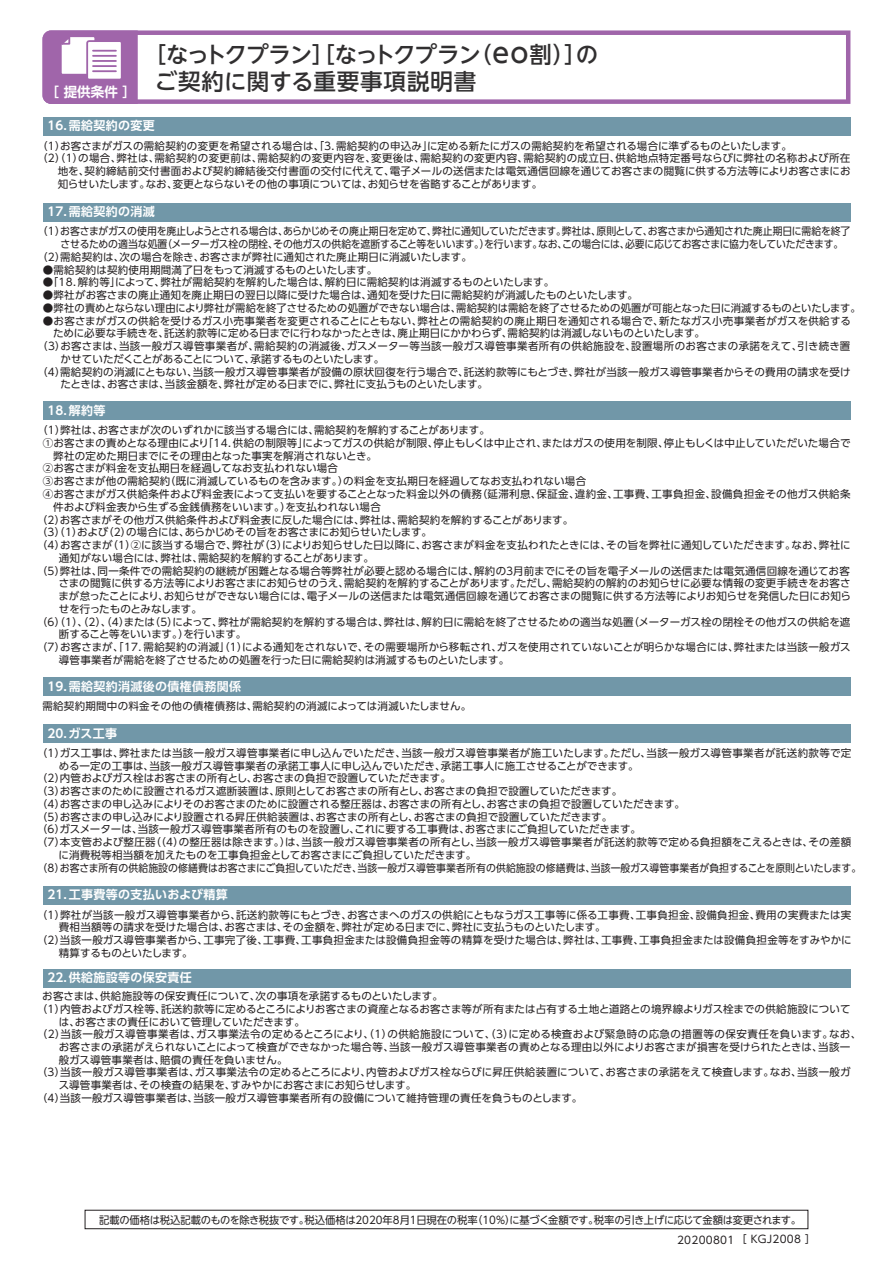
<style>
.page{position:relative;width:893px;height:1263px;background:#fff}
.page>*{position:absolute;margin:0;border:0;box-sizing:border-box;transform-origin:0 0}
.t1{font:500 22.5px/27.2px "UD Shin Go NT Pro";letter-spacing:.005em;color:#312f30}
.t2{font:700 13.5px "UD Shin Go NT Pro De";color:#fff}
.t3{font:700 12px "UD Shin Go Pro De";letter-spacing:.025em;color:#fff}
.t4{font:700 12px "UD Shin Go NT Pro De";color:#fff}
.t5{font:10.5px "UD Shin Go Pro";letter-spacing:.01em;color:#231f20}
.t6{font:10.5px "UD Shin Go Pro";letter-spacing:.03em;color:#231f20}
.t7{font:10.5px "UD Shin Go Pro";letter-spacing:.035em;color:#231f20}
.t8{font:10.5px "UD Shin Go Pro";letter-spacing:-.025em;color:#231f20}
.t9{font:10.5px "UD Shin Go Pro";letter-spacing:-.025em;color:#231f20;scale:.94 1}
.t10{font:10.5px "UD Shin Go Pro";letter-spacing:-.015em;color:#231f20}
.t11{font:10.5px "UD Shin Go Pro";letter-spacing:.045em;color:#231f20}
.t12{font:10.5px "UD Shin Go NT Pro";letter-spacing:-.015em;color:#231f20}
.t13{font:10.5px "UD Shin Go Pro";letter-spacing:-.02em;color:#231f20}
.t14{font:10.5px "UD Shin Go Pro";letter-spacing:-.01em;color:#231f20}
.t15{font:10.5px "UD Shin Go NT Pro";letter-spacing:.025em;color:#231f20}
.s1{font-size:27px}
.s2{font-family:"UD Shin Go NT Pro De"}
.s3{font-family:"UD Shin Go Pro De"}
</style>
<div class="page">
<svg style="left:138px;top:30px;width:712px;height:74px"></svg>
<svg style="left:43px;top:30px;width:95px;height:74px;background:#af7eb8"></svg>
<div style="left:86px;top:40px;width:37px;height:41px;background:#a065aa;border:6px solid #a065aa"></div>
<div style="left:88px;top:42px;width:33px;height:37px;background:#fff;border:2px solid #fff"></div>
<hr style="left:93px;top:50px;width:23px;height:2px;background:#a065aa">
<hr style="left:93px;top:55px;width:23px;height:2px;background:#a065aa">
<hr style="left:93px;top:60px;width:23px;height:2px;background:#a065aa">
<hr style="left:93px;top:65px;width:23px;height:2px;background:#a065aa">
<hr style="left:93px;top:70px;width:23px;height:2px;background:#a065aa">
<div style="left:43px;top:117px;width:807px;height:19px;background:#7197a8"></div>
<div style="left:43px;top:203px;width:807px;height:18px;background:#7197a8"></div>
<div style="left:43px;top:401px;width:807px;height:19px;background:#7197a8"></div>
<div style="left:43px;top:677px;width:807px;height:19px;background:#7197a8"></div>
<div style="left:43px;top:725px;width:807px;height:18px;background:#7197a8"></div>
<div style="left:43px;top:886px;width:807px;height:18px;background:#7197a8"></div>
<div style="left:43px;top:969px;width:807px;height:18px;background:#7197a8"></div>
<div style="left:85px;top:1210px;width:723px;height:19px;border:1px solid #231f20"></div>
<p class="t2" style="left:46px;top:81px;width:92px">［ 提供条件 ］</p>
<h1 class="t1" style="left:155px;top:40px;width:445px;text-indent:-11px">［なっトクプラン］［なっトクプラン（<span class="s1">eo</span>割）］のご契約に関する重要事項説明書</h1>
<p class="t3" style="left:48px;top:116px;width:109px"><span class="s2">16．</span>需給契約の変更</p>
<p class="t5" style="left:37px;top:137px;width:756px">（1）お客さまがガスの需給契約の変更を希望される場合は、「３．需給契約の申込み」に定める新たにガスの需給契約を希望される場合に準ずるものといたします。</p>
<p class="t6" style="left:37px;top:150px;width:815px">（2）（1）の場合、弊社は、需給契約の変更前は、需給契約の変更内容を、変更後は、需給契約の変更内容、需給契約の成立日、供給地点特定番号ならびに弊社の名称および所在</p>
<p class="t5" style="left:58px;top:163px;width:794px">地を、契約締結前交付書面および契約締結後交付書面の交付に代えて、電子メールの送信または電気通信回線を通じてお客さまの閲覧に供する方法等によりお客さまにお</p>
<p class="t5" style="left:58px;top:175px;width:486px">知らせいたします。なお、変更とならないその他の事項については、お知らせを省略することがあります。</p>
<p class="t8" style="left:37px;top:223px;width:815px">（1）お客さまがガスの使用を廃止しようとされる場合は、あらかじめその廃止期日を定めて、弊社に通知していただきます。弊社は、原則として、お客さまから通知された廃止期日に需給を終了</p>
<p class="t9" style="left:61px;top:236px;width:834px">させるための適当な処置（メーターガス栓の閉栓、その他ガスの供給を遮断すること等をいいます。）を行います。なお、この場合には、必要に応じてお客さまに協力をしていただきます。</p>
<p class="t5" style="left:37px;top:248px;width:436px">（2）需給契約は、次の場合を除き、お客さまが弊社に通知された廃止期日に消滅いたします。</p>
<p class="t5" style="left:43px;top:261px;width:336px">●需給契約は契約使用期間満了日をもって消滅するものといたします。</p>
<p class="t5" style="left:43px;top:274px;width:513px">●「18．解約等」によって、弊社が需給契約を解約した場合は、解約日に需給契約は消滅するものといたします。</p>
<p class="t5" style="left:43px;top:287px;width:597px">●弊社がお客さまの廃止通知を廃止期日の翌日以降に受けた場合は、通知を受けた日に需給契約が消滅したものといたします。</p>
<p class="t5" style="left:43px;top:299px;width:819px">●弊社の責めとならない理由により弊社が需給を終了させるための処置ができない場合は、需給契約は需給を終了させるための処置が可能となった日に消滅するものといたします。</p>
<p class="t5" style="left:43px;top:312px;width:810px">●お客さまがガスの供給を受けるガス小売事業者を変更されることにともない、弊社との需給契約の廃止期日を通知される場合で、新たなガス小売事業者がガスを供給する</p>
<p class="t5" style="left:53px;top:325px;width:653px">ために必要な手続きを、託送約款等に定める日までに行わなかったときは、廃止期日にかかわらず、需給契約は消滅しないものといたします。</p>
<p class="t7" style="left:37px;top:338px;width:815px">（3）お客さまは、当該一般ガス導管事業者が、需給契約の消滅後、ガスメーター等当該一般ガス導管事業者所有の供給施設を、設置場所のお客さまの承諾をえて、引き続き置</p>
<p class="t13" style="left:61px;top:350px;width:325px">かせていただくことがあることについて、承諾するものといたします。</p>
<p class="t5" style="left:37px;top:363px;width:815px">（4）需給契約の消滅にともない、当該一般ガス導管事業者が設備の原状回復を行う場合で、託送約款等にもとづき、弊社が当該一般ガス導管事業者からその費用の請求を受け</p>
<p class="t10" style="left:61px;top:376px;width:429px">たときは、お客さまは、当該金額を、弊社が定める日までに、弊社に支払うものといたします。</p>
<p class="t5" style="left:37px;top:422px;width:454px">（1）弊社は、お客さまが次のいずれかに該当する場合には、需給契約を解約することがあります。</p>
<p class="t5" style="left:43px;top:434px;width:809px">①お客さまの責めとなる理由により「14．供給の制限等」によってガスの供給が制限、停止もしくは中止され、またはガスの使用を制限、停止もしくは中止していただいた場合で</p>
<p class="t5" style="left:53px;top:447px;width:325px">弊社の定めた期日までにその理由となった事実を解消されないとき。</p>
<p class="t5" style="left:43px;top:460px;width:297px">②お客さまが料金を支払期日を経過してなお支払われない場合</p>
<p class="t5" style="left:43px;top:473px;width:545px">③お客さまが他の需給契約（既に消滅しているものを含みます。）の料金を支払期日を経過してなお支払われない場合</p>
<p class="t6" style="left:43px;top:485px;width:809px">④お客さまがガス供給条件および料金表によって支払いを要することとなった料金以外の債務（延滞利息、保証金、違約金、工事費、工事負担金、設備負担金その他ガス供給条</p>
<p class="t5" style="left:53px;top:498px;width:329px">件および料金表から生ずる金銭債務をいいます。）を支払われない場合</p>
<p class="t3" style="left:48px;top:202px;width:109px"><span class="s2">17．</span>需給契約の消滅</p>
<p class="t4" style="left:48px;top:401px;width:60px">18．<span class="s3">解約等</span></p>
<p class="t5" style="left:37px;top:511px;width:538px">（2）お客さまがその他ガス供給条件および料金表に反した場合には、弊社は、需給契約を解約することがあります。</p>
<p class="t10" style="left:37px;top:524px;width:397px">（3）（1）および（2）の場合には、あらかじめその旨をお客さまにお知らせいたします。</p>
<p class="t5" style="left:37px;top:537px;width:815px">（4）お客さまが（1）②に該当する場合で、弊社が（3）によりお知らせした日以降に、お客さまが料金を支払われたときには、その旨を弊社に通知していただきます。なお、弊社に</p>
<p class="t5" style="left:59px;top:549px;width:316px">通知がない場合には、弊社は、需給契約を解約することがあります。</p>
<p class="t5" style="left:37px;top:562px;width:814px">（5）弊社は、同一条件での需給契約の継続が困難となる場合等弊社が必要と認める場合には、解約の３月前までにその旨を電子メールの送信または電気通信回線を通じてお客</p>
<p class="t5" style="left:59px;top:575px;width:793px">さまの閲覧に供する方法等によりお客さまにお知らせのうえ、需給契約を解約することがあります。ただし、需給契約の解約のお知らせに必要な情報の変更手続きをお客さ</p>
<p class="t5" style="left:59px;top:588px;width:794px">まが怠ったことにより、お知らせができない場合には、電子メールの送信または電気通信回線を通じてお客さまの閲覧に供する方法等によりお知らせを発信した日にお知ら</p>
<p class="t8" style="left:59px;top:600px;width:145px">せを行ったものとみなします。</p>
<p class="t5" style="left:37px;top:613px;width:815px">（6）（1）、（2）、（4）または（5）によって、弊社が需給契約を解約する場合は、弊社は、解約日に需給を終了させるための適当な処置（メーターガス栓の閉栓その他ガスの供給を遮</p>
<p class="t14" style="left:59px;top:626px;width:189px">断すること等をいいます。）を行います。</p>
<p class="t5" style="left:37px;top:639px;width:815px">（7）お客さまが、「17．需給契約の消滅」（1）による通知をされないで、その需要場所から移転され、ガスを使用されていないことが明らかな場合には、弊社または当該一般ガス</p>
<p class="t5" style="left:59px;top:651px;width:452px">導管事業者が需給を終了させるための処置を行った日に需給契約は消滅するものといたします。</p>
<p class="t5" style="left:42px;top:697px;width:430px">需給契約期間中の料金その他の債権債務は、需給契約の消滅によっては消滅いたしません。</p>
<p class="t7" style="left:37px;top:744px;width:816px">（1）ガス工事は、弊社または当該一般ガス導管事業者に申し込んでいただき、当該一般ガス導管事業者が施工いたします。ただし、当該一般ガス導管事業者が託送約款等で定</p>
<p class="t5" style="left:59px;top:757px;width:582px">める一定の工事は、当該一般ガス導管事業者の承諾工事人に申し込んでいただき、承諾工事人に施工させることができます。</p>
<p class="t5" style="left:37px;top:770px;width:416px">（2）内管およびガス栓はお客さまの所有とし、お客さまの負担で設置していただきます。</p>
<p class="t5" style="left:37px;top:783px;width:587px">（3）お客さまのために設置されるガス遮断装置は、原則としてお客さまの所有とし、お客さまの負担で設置していただきます。</p>
<p class="t5" style="left:37px;top:795px;width:650px">（4）お客さまの申し込みによりそのお客さまのために設置される整圧器は、お客さまの所有とし、お客さまの負担で設置していただきます。</p>
<p class="t5" style="left:37px;top:808px;width:577px">（5）お客さまの申し込みにより設置される昇圧供給装置は、お客さまの所有とし、お客さまの負担で設置していただきます。</p>
<p class="t5" style="left:37px;top:821px;width:606px">（6）ガスメーターは、当該一般ガス導管事業者所有のものを設置し、これに要する工事費は、お客さまにご負担していただきます。</p>
<p class="t5" style="left:37px;top:834px;width:816px">（7）本支管および整圧器（（4）の整圧器は除きます。）は、当該一般ガス導管事業者の所有とし、当該一般ガス導管事業者が託送約款等で定める負担額をこえるときは、その差額</p>
<p class="t5" style="left:59px;top:846px;width:419px">に消費税等相当額を加えたものを工事負担金としてお客さまにご負担していただきます。</p>
<p class="t5" style="left:37px;top:859px;width:826px">（8）お客さま所有の供給施設の修繕費はお客さまにご負担していただき、当該一般ガス導管事業者所有の供給施設の修繕費は、当該一般ガス導管事業者が負担することを原則といたします。</p>
<p class="t5" style="left:37px;top:906px;width:816px">（1）弊社が当該一般ガス導管事業者から、託送約款等にもとづき、お客さまへのガスの供給にともなうガス工事等に係る工事費、工事負担金、設備負担金、費用の実費または実</p>
<p class="t5" style="left:59px;top:919px;width:548px">費相当額等の請求を受けた場合は、お客さまは、その金額を、弊社が定める日までに、弊社に支払うものといたします。</p>
<p class="t6" style="left:37px;top:931px;width:816px">（2）当該一般ガス導管事業者から、工事完了後、工事費、工事負担金または設備負担金等の精算を受けた場合は、弊社は、工事費、工事負担金または設備負担金等をすみやかに</p>
<p class="t8" style="left:59px;top:944px;width:135px">精算するものといたします。</p>
<p class="t5" style="left:42px;top:987px;width:402px">お客さまは、供給施設等の保安責任について、次の事項を承諾するものといたします。</p>
<p class="t5" style="left:37px;top:1000px;width:815px">（1）内管およびガス栓等、託送約款等に定めるところによりお客さまの資産となるお客さま等が所有または占有する土地と道路との境界線よりガス栓までの供給施設について</p>
<p class="t5" style="left:59px;top:1013px;width:248px">は、お客さまの責任において管理していただきます。</p>
<p class="t11" style="left:37px;top:1026px;width:826px">（2）当該一般ガス導管事業者は、ガス事業法令の定めるところにより、（1）の供給施設について、（3）に定める検査および緊急時の応急の措置等の保安責任を負います。なお、</p>
<p class="t5" style="left:59px;top:1038px;width:793px">お客さまの承諾がえられないことによって検査ができなかった場合等、当該一般ガス導管事業者の責めとなる理由以外によりお客さまが損害を受けられたときは、当該一</p>
<p class="t5" style="left:59px;top:1051px;width:230px">般ガス導管事業者は、賠償の責任を負いません。</p>
<p class="t5" style="left:37px;top:1064px;width:815px">（3）当該一般ガス導管事業者は、ガス事業法令の定めるところにより、内管およびガス栓ならびに昇圧供給装置について、お客さまの承諾をえて検査します。なお、当該一般ガ</p>
<p class="t5" style="left:59px;top:1077px;width:359px">ス導管事業者は、その検査の結果を、すみやかにお客さまにお知らせします。</p>
<p class="t5" style="left:37px;top:1089px;width:547px">（4）当該一般ガス導管事業者は、当該一般ガス導管事業者所有の設備について維持管理の責任を負うものとします。</p>
<p class="t3" style="left:48px;top:676px;width:195px"><span class="s2">19．</span>需給契約消滅後の債権債務関係</p>
<p class="t3" style="left:48px;top:724px;width:71px"><span class="s2">20．</span>ガス工事</p>
<p class="t3" style="left:48px;top:885px;width:182px"><span class="s2">21．</span>工事費等の支払いおよび精算</p>
<p class="t3" style="left:48px;top:968px;width:146px"><span class="s2">22．</span>供給施設等の保安責任</p>
<p class="t12" style="left:99px;top:1211px;width:703px">記載の価格は税込記載のものを除き税抜です。税込価格は2020年8月1日現在の税率（10%）に基づく金額です。税率の引き上げに応じて金額は変更されます。</p>
<p class="t15" style="left:677px;top:1231px;width:140px">20200801 ［ KGJ2008 ］</p>
</div>
